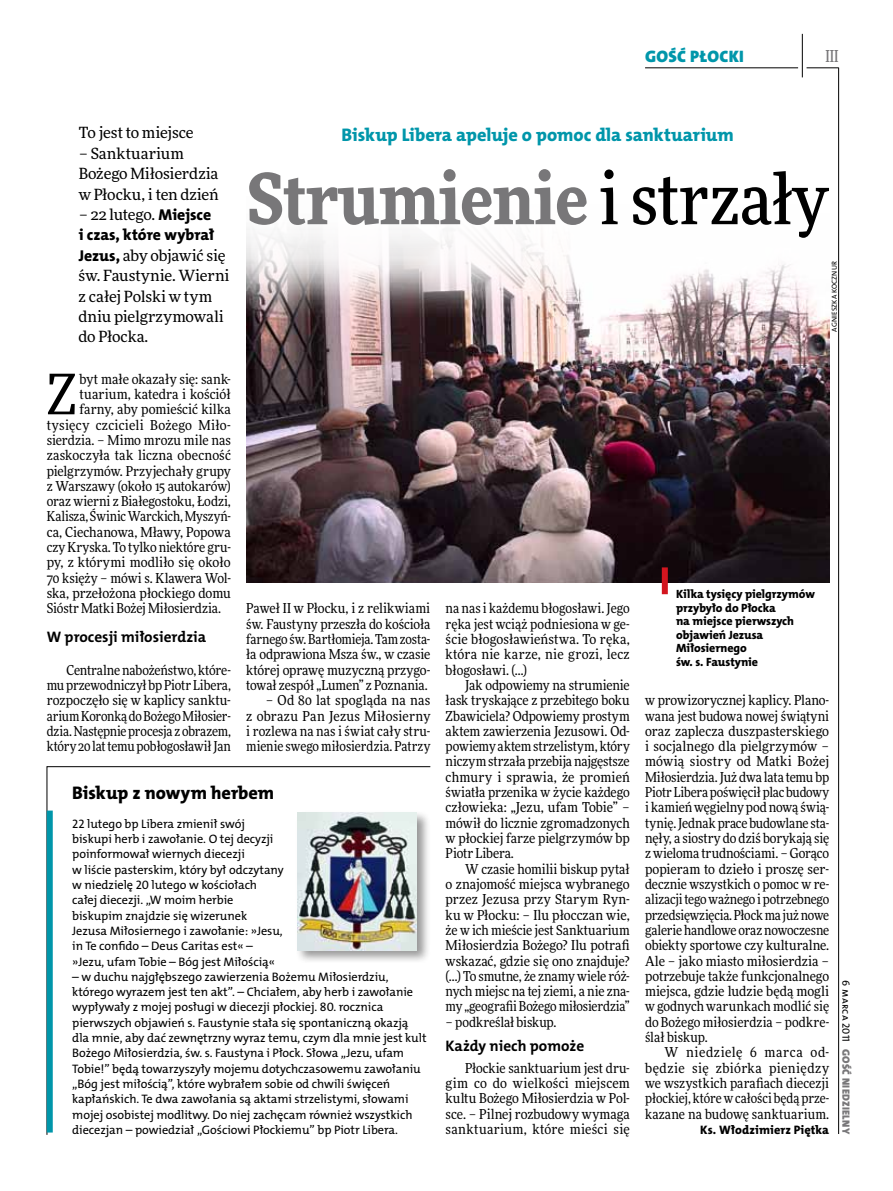
<style>
.page{position:relative;width:893px;height:1191px;background:#fff}
.page>*{position:absolute;margin:0;border:0;box-sizing:border-box;transform-origin:0 0}
.t1{font:900 70.5px "Freeday Narrow";letter-spacing:-.01em;color:#787779}
.t2{font:55.95px "Freeday Narrow News";color:#000}
.t3{font:18.3px "The Mix HP8 Ex Bld";letter-spacing:-.005em;color:#0096aa}
.t4{font:18.3px "The Mix HP8 Ex Bld";color:#000}
.t5{font:16.65px "The Mix HP9 Blk";letter-spacing:.02em;color:#0096aa}
.t6{font:500 16.5px "Freeday Narrow";color:#787779;scale:.9 1}
.t7{font:15.75px "The Mix HP8 Ex Bld";color:#000}
.t8{font:15.45px/20.4px "Freeday News";letter-spacing:-.01em;color:#000}
.t9{font:15.3px "The Mix HP7 Bld";letter-spacing:-.005em;color:#000}
.t10{font:13.65px/15.3px "Freeday Narrow News";color:#000;text-align:justify}
.t11{font:13.65px "Freeday Narrow News";letter-spacing:.02em;color:#000}
.t12{font:12.3px/15.3px "The Mix HP5 Plain";letter-spacing:-.005em;color:#000}
.t13{font:12.3px "The Mix HP8 Ex Bld";letter-spacing:.01em;color:#000}
.t14{font:12px/13.5px "The Mix HP8 Ex Bld";letter-spacing:-.005em;color:#000}
.t15{font:10.5px "The Mix HP9 Blk";letter-spacing:.025em;color:#787779}
.t16{font:10.5px "The Mix HP5 Plain";color:#000}
.t17{font:7.2px "The Mix HP5 Plain";letter-spacing:.015em;color:#000}
.s1{font-family:"The Mix HP8 Ex Bld";font-size:15.75px}
.s2{font-weight:500;color:#000}
</style>
<div class="page">
<hr style="left:806px;top:68px;width:33px;height:1px;background:#000">
<hr style="left:645px;top:68px;width:153px;height:1px;background:#000">
<hr style="left:838px;top:68px;width:1px;height:1066px;background:#000">
<hr style="left:802px;top:34px;width:1px;height:43px;background:#000">
<img style="left:246px;top:229px;width:583px;height:354px">
<svg style="left:47px;top:766px;width:384px;height:369px"></svg>
<div style="left:47px;top:810px;width:6px;height:322px;background:#0096aa"></div>
<div style="left:295px;top:810px;width:136px;height:154px;background:#000;opacity:.41"></div>
<img style="left:297px;top:812px;width:120px;height:138px">
<div style="left:662px;top:567px;width:6px;height:27px;background:#d3151f"></div>
<p class="t5" style="left:645px;top:46px;width:100px">GOŚĆ PŁOCKI</p>
<p class="t6" style="left:825px;top:46px;width:16px">III</p>
<p class="t8" style="left:79px;top:122px;width:116px">To jest to miejsce</p>
<p class="t8" style="left:79px;top:143px;width:141px">– Sanktuarium<br>Bożego Miłosierdzia w Płocku, i ten dzień</p>
<p class="t8" style="left:79px;top:204px;width:134px">– 22 lutego. <span class="s1">Miejsce</span></p>
<p class="t7" style="left:79px;top:225px;width:137px">i czas, które wybrał</p>
<p class="t8" style="left:79px;top:245px;width:152px"><span class="s1">Jezus,</span> aby objawić się św. Faustynie. Wierni z całej Polski w tym dniu pielgrzymowali do Płocka.</p>
<h3 class="t3" style="left:342px;top:123px;width:394px">Biskup Libera apeluje o pomoc dla sanktuarium</h3>
<h1 class="t1" style="left:247px;top:153px;width:582px">Strumienie <span class="s2">i strzały</span></h1>
<p class="t17" style="left:830px;top:332px;width:72px;rotate:-90deg">Agnieszka Kocznur</p>
<h2 class="t2" style="left:47px;top:360px;width:31px">Z</h2>
<p class="t10" style="left:80px;top:371px;width:153px">byt małe okazały się: sank-</p>
<p class="t10" style="left:80px;top:386px;width:153px">tuarium, katedra i kościół</p>
<p class="t10" style="left:80px;top:401px;width:153px">farny, aby pomieścić kilka</p>
<p class="t11" style="left:47px;top:416px;width:186px">tysięcy czcicieli Bożego Miło-</p>
<p class="t10" style="left:47px;top:432px;width:186px">sierdzia. – Mimo mrozu mile nas</p>
<p class="t10" style="left:47px;top:447px;width:186px">zaskoczyła tak liczna obecność</p>
<p class="t10" style="left:47px;top:463px;width:186px">pielgrzymów. Przyjechały grupy</p>
<p class="t10" style="left:47px;top:478px;width:186px">z Warszawy (około 15 autokarów)</p>
<p class="t10" style="left:47px;top:493px;width:186px">oraz wierni z Białegostoku, Łodzi,</p>
<p class="t10" style="left:47px;top:509px;width:186px">Kalisza, Świnic Warckich, Myszyń-</p>
<p class="t10" style="left:47px;top:524px;width:186px">ca, Ciechanowa, Mławy, Popowa</p>
<p class="t10" style="left:47px;top:539px;width:186px">czy Kryska. To tylko niektóre gru-</p>
<p class="t10" style="left:47px;top:555px;width:186px">py, z którymi modliło się około</p>
<p class="t10" style="left:47px;top:570px;width:186px">70 księży – mówi s. Klawera Wol-</p>
<p class="t10" style="left:47px;top:585px;width:186px">ska, przełożona płockiego domu</p>
<p class="t10" style="left:47px;top:600px;width:176px">Sióstr Matki Bożej Miłosierdzia.</p>
<p class="t9" style="left:47px;top:627px;width:161px">W procesji miłosierdzia</p>
<p class="t10" style="left:47px;top:662px;width:186px;text-indent:20px">Centralne nabożeństwo, które&shy;mu przewodniczył bp Piotr Libera, rozpoczęło się w kaplicy sanktu&shy;arium Koronką do Bożego Miłosier&shy;dzia. Następnie procesja z obrazem, który 20 lat temu pobłogosławił Jan</p>
<p class="t10" style="left:246px;top:600px;width:186px">Paweł II w Płocku, i z relikwiami św. Faustyny przeszła do kościoła farnego św. Bartłomieja. Tam zosta&shy;ła odprawiona Msza św., w czasie której oprawę muzyczną przygo&shy;tował zespół „Lumen” z Poznania.</p>
<p class="t10" style="left:246px;top:692px;width:186px;text-indent:20px">– Od 80 lat spogląda na nas z obrazu Pan Jezus Miłosierny i rozlewa na nas i świat cały stru&shy;mienie swego miłosierdzia. Patrzy</p>
<h3 class="t4" style="left:72px;top:781px;width:203px">Biskup z nowym herbem</h3>
<p class="t12" style="left:72px;top:816px;width:213px">22 lutego bp Libera zmienił swój biskupi herb i zawołanie. O tej decyzji poinformował wiernych diecezji<br>w liście pasterskim, który był odczytany w niedzielę 20 lutego w kościołach całej diecezji. „W moim herbie biskupim znajdzie się wizerunek Jezusa Miłosiernego i zawołanie: »Jesu, in Te confido – Deus Caritas est« – »Jezu, ufam Tobie – Bóg jest Miłością«</p>
<p class="t12" style="left:72px;top:969px;width:356px">– w duchu najgłębszego zawierzenia Bożemu Miłosierdziu, którego wyrazem jest ten akt”. – Chciałem, aby herb i zawołanie wypływały z mojej posługi w diecezji płockiej. 80. rocznica pierwszych objawień s. Faustynie stała się spontaniczną okazją dla mnie, aby dać zewnętrzny wyraz temu, czym dla mnie jest kult Bożego Miłosierdzia, św. s. Faustyna i Płock. Słowa „Jezu, ufam Tobie!” będą towarzyszyły mojemu dotychczasowemu zawołaniu „Bóg jest miłością”, które wybrałem sobie od chwili święceń kapłańskich. Te dwa zawołania są aktami strzelistymi, słowami mojej osobistej modlitwy. Do niej zachęcam również wszystkich diecezjan – powiedział „Gościowi Płockiemu” bp Piotr Libera.</p>
<p class="t10" style="left:446px;top:600px;width:186px">na nas i każdemu błogosławi. Jego ręka jest wciąż podniesiona w ge&shy;ście błogosławieństwa. To ręka, która nie karze, nie grozi, lecz błogosławi. (…)</p>
<p class="t10" style="left:446px;top:677px;width:186px;text-indent:20px">Jak odpowiemy na strumienie łask tryskające z przebitego boku Zbawiciela? Odpowiemy prostym aktem zawierzenia Jezusowi. Od&shy;powiemy aktem strzelistym, który niczym strzała przebija najgęstsze chmury i sprawia, że promień światła przenika w życie każdego człowieka: „Jezu, ufam Tobie” – mówił do licznie zgromadzonych w płockiej farze pielgrzymów bp Piotr Libera.</p>
<p class="t10" style="left:446px;top:861px;width:186px;text-indent:20px">W czasie homilii biskup pytał o znajomość miejsca wybranego przez Jezusa przy Starym Ryn&shy;ku w Płocku: – Ilu płocczan wie, że w ich mieście jest Sanktuarium Miłosierdzia Bożego? Ilu potrafi wskazać, gdzie się ono znajduje? (…) To smutne, że znamy wiele róż&shy;nych miejsc na tej ziemi, a nie zna&shy;my „geografii Bożego miłosierdzia”</p>
<p class="t10" style="left:446px;top:1014px;width:112px">– podkreślał biskup.</p>
<p class="t9" style="left:446px;top:1036px;width:140px">Każdy niech pomoże</p>
<p class="t10" style="left:446px;top:1060px;width:186px;text-indent:20px">Płockie sanktuarium jest dru&shy;gim co do wielkości miejscem kultu Bożego Miłosierdzia w Pol&shy;sce. – Pilnej rozbudowy wymaga sanktuarium, które mieści się</p>
<p class="t14" style="left:676px;top:587px;width:140px">Kilka tysięcy pielgrzymów przybyło do Płocka<br>na miejsce pierwszych objawień Jezusa<br>Miłosiernego<br>św. s. Faustynie</p>
<p class="t10" style="left:645px;top:692px;width:186px">w prowizorycznej kaplicy. Plano&shy;wana jest budowa nowej świątyni oraz zaplecza duszpasterskiego i socjalnego dla pielgrzymów – mówią siostry od Matki Bożej Miłosierdzia. Już dwa lata temu bp Piotr Libera poświęcił plac budowy i kamień węgielny pod nową świą&shy;tynię. Jednak prace budowlane sta&shy;nęły, a siostry do dziś borykają się z wieloma trudnościami. – Gorąco popieram to dzieło i proszę ser&shy;decznie wszystkich o pomoc w re&shy;alizacji tego ważnego i potrzebnego przedsięwzięcia. Płock ma już nowe galerie handlowe oraz nowoczesne obiekty sportowe czy kulturalne.<br>Ale – jako miasto miłosierdzia – potrzebuje także funkcjonalnego miejsca, gdzie ludzie będą mogli w godnych warunkach modlić się do Bożego miłosierdzia – podkre&shy;ślał biskup.</p>
<p class="t10" style="left:645px;top:1044px;width:186px;text-indent:20px">W niedzielę 6 marca od&shy;będzie się zbiórka pieniędzy we wszystkich parafiach diecezji płockiej, które w całości będą prze&shy;kazane na budowę sanktuarium.</p>
<p class="t13" style="left:700px;top:1122px;width:130px">Ks. Włodzimierz Piętka</p>
<p class="t16" style="left:853px;top:980px;width:63px;rotate:90deg">6 marca 2011</p>
<p class="t15" style="left:853px;top:1049px;width:86px;rotate:90deg">GOŚĆ NIEDZIELNY</p>
</div>
